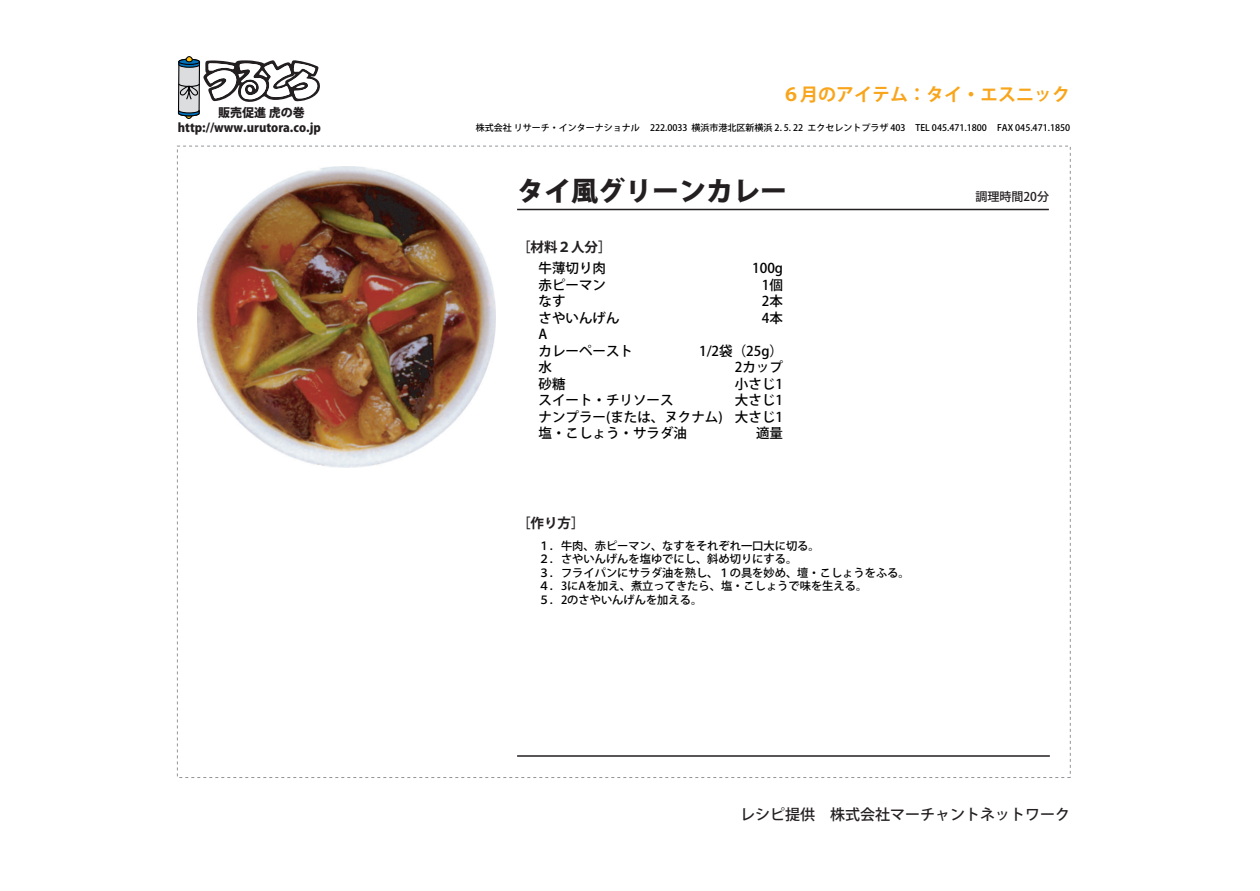
<style>
.page{position:relative;width:1260px;height:891px;background:#fff}
.page>*{position:absolute;margin:0;border:0;box-sizing:border-box;transform-origin:0 0}
.t1{font:800 27px "Koz Go Std";color:#231f20}
.t2{font:700 18px "Koz Go Std";color:#f9a51b}
.t3{font:500 15px "Koz Go Std";color:#231f20}
.t4{font:500 13.5px/16.5px "Koz Go Std";color:#000}
.t5{font:700 13.5px "Koz Go Std";color:#231f20}
.t6{font:800 12px/15.1px "Koz Go Std";color:#231f20}
.t7{font:500 12px "Koz Go Std";color:#231f20}
.t8{font:500 11.25px/13.5px "Koz Go Std";color:#000}
.t9{font:500 9px "Koz Go Std";color:#000}
</style>
<div class="page">
<img style="left:198px;top:167px;width:298px;height:301px">
<svg style="left:178px;top:56px;width:142px;height:63px"></svg>
<hr style="left:517px;top:209px;width:532px;height:1px;background:#231f20">
<hr style="left:517px;top:755px;width:533px;height:2px;background:#231f20">
<p class="t6" style="left:178px;top:106px;width:144px;text-indent:40px">販売促進虎の巻http://www.urutora.co.jp</p>
<h2 class="t2" style="left:782px;top:82px;width:290px">６月のアイテム：タイ・エスニック</h2>
<p class="t9" style="left:476px;top:123px;width:596px">株式会社リサーチ・インターナショナル 222.0033 横浜市港北区新横浜 2. 5. 22 エクセレントプラザ 403 TEL 045.471.1800 FAX 045.471.1850</p>
<h1 class="t1" style="left:517px;top:174px;width:271px">タイ風グリーンカレー</h1>
<p class="t5" style="left:517px;top:238px;width:96px">［材料２人分］</p>
<p class="t4" style="left:539px;top:261px;width:186px">牛薄切り肉<br>赤ピーマン<br>なす<br>さやいんげん<br>A<br>カレーペースト<br>水<br>砂糖<br>スイート・チリソース<br>ナンプラー(または、ヌクナム)塩・こしょう・サラダ油</p>
<p class="t4" style="left:762px;top:261px;width:23px;text-align:justify;text-indent:-10px">100g 1個2本4本</p>
<p class="t4" style="left:699px;top:343px;width:85px;text-align:right">1/2袋（25g）<br>2カップ<br>小さじ1<br>大さじ1<br>大さじ1<br>適量</p>
<p class="t5" style="left:517px;top:515px;width:69px">［作り方］</p>
<p class="t8" style="left:539px;top:539px;width:373px">１．牛肉、赤ピーマン、なすをそれぞれ一口大に切る。<br>２．さやいんげんを塩ゆでにし、斜め切りにする。<br>３．フライパンにサラダ油を熟し、１の具を妙め、壇・こしょうをふる。<br>４．3にAを加え、煮立ってきたら、塩・こしょうで味を生える。<br>５．2のさやいんげんを加える。</p>
<p class="t7" style="left:976px;top:189px;width:75px">調理時間20分</p>
<h3 class="t3" style="left:740px;top:805px;width:332px">レシピ提供 株式会社マーチャントネットワーク</h3>
</div>
